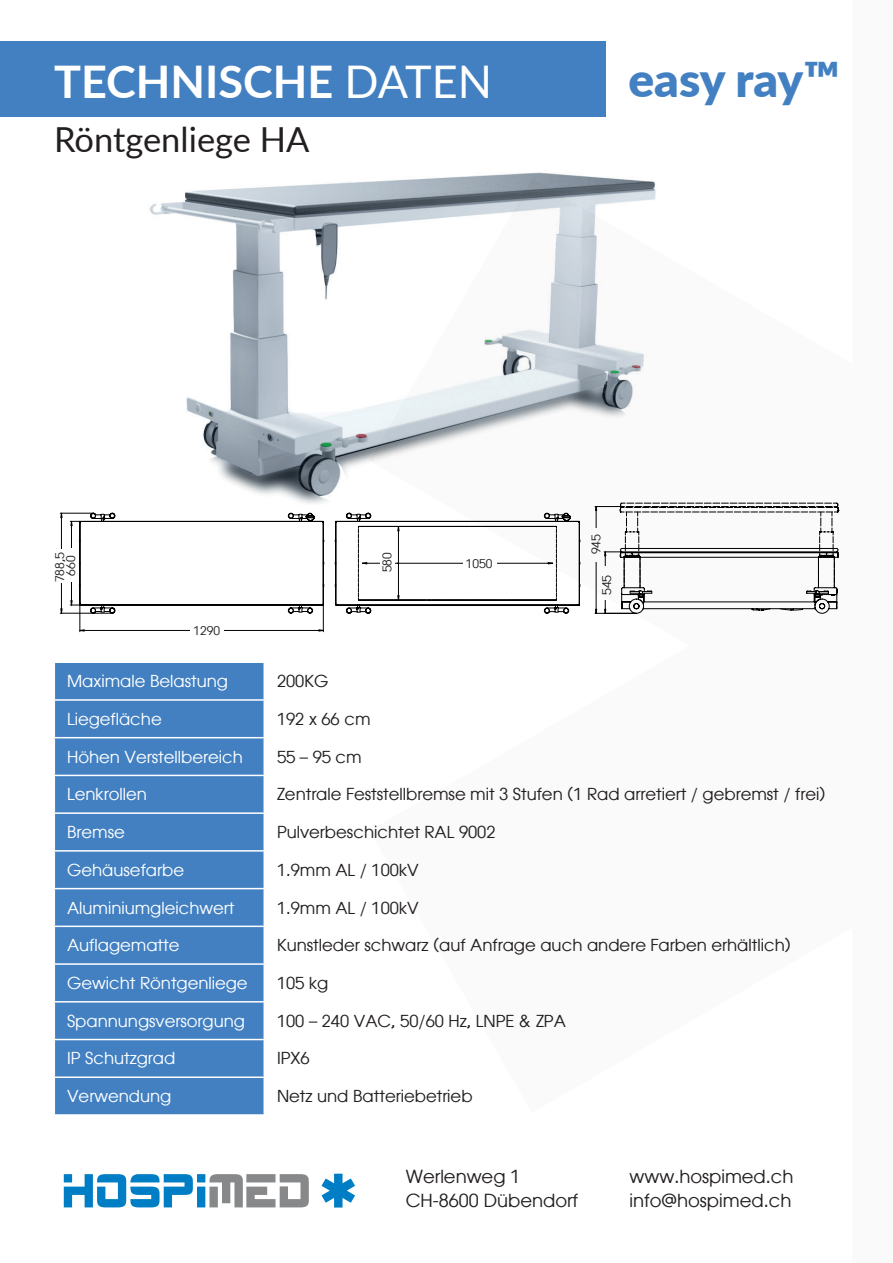
<style>
.page{position:relative;width:893px;height:1263px;background:#fff}
.page>*{position:absolute;margin:0;border:0;box-sizing:border-box;transform-origin:0 0}
.t1{font:900 47.85px "Lato";letter-spacing:-.005em;color:#4280c2}
.t2{font:700 45px "Lato";color:#fff}
.t3{font:34.5px "Lato";color:#231f20}
.t4{font:18px/24px "Atlanta";color:#231f20}
.t5{font:16.5px "Atlanta";color:#231f20}
.t6{font:16.5px "Atlanta";color:#fff}
.t7{font:12px/10.9px "Atlanta";color:#231f20;text-align:center}
.s1{font-weight:400}
</style>
<div class="page">
<svg style="left:55px;top:663px;width:209px;height:451px;background:#4381c2"></svg>
<hr style="left:54px;top:699px;width:210px;height:2px;background:#fff">
<hr style="left:54px;top:737px;width:210px;height:1px;background:#fff">
<hr style="left:54px;top:775px;width:210px;height:1px;background:#fff">
<hr style="left:54px;top:812px;width:210px;height:2px;background:#fff">
<hr style="left:54px;top:850px;width:210px;height:2px;background:#fff">
<hr style="left:54px;top:888px;width:210px;height:1px;background:#fff">
<hr style="left:54px;top:925px;width:210px;height:2px;background:#fff">
<hr style="left:54px;top:963px;width:210px;height:2px;background:#fff">
<hr style="left:54px;top:1001px;width:210px;height:1px;background:#fff">
<hr style="left:54px;top:1039px;width:210px;height:1px;background:#fff">
<hr style="left:54px;top:1076px;width:210px;height:2px;background:#fff">
<img style="left:150px;top:181px;width:219px;height:323px">
<svg style="left:64px;top:1174px;width:245px;height:33px"></svg>
<svg style="left:321px;top:1174px;width:34px;height:33px"></svg>
<svg style="left:60px;top:512px;width:265px;height:120px"></svg>
<svg style="left:334px;top:512px;width:35px;height:102px"></svg>
<div style="left:68px;top:549px;width:8px;height:33px;background:#fff"></div>
<div style="left:56px;top:549px;width:8px;height:33px;background:#fff"></div>
<div style="left:190px;top:627px;width:34px;height:7px;background:#fff"></div>
<svg style="left:369px;top:41px;width:471px;height:573px"></svg>
<div style="left:0;top:41px;width:605px;height:76px;background:#4280c2"></div>
<h2 class="t2" style="left:54px;top:48px;width:440px">TECHNISCHE <span class="s1">DATEN</span></h2>
<h1 class="t1" style="left:628px;top:44px;width:213px">easy ray™</h1>
<h3 class="t3" style="left:54px;top:115px;width:257px">Röntgenliege HA</h3>
<p class="t7" style="left:54px;top:582px;width:31px;rotate:-90deg">788,5<br>660</p>
<p class="t7" style="left:193px;top:624px;width:28px">1290</p>
<p class="t7" style="left:381px;top:572px;width:21px;rotate:-90deg">580</p>
<p class="t7" style="left:466px;top:557px;width:28px">1050</p>
<p class="t7" style="left:590px;top:554px;width:21px;rotate:-90deg">945</p>
<p class="t7" style="left:601px;top:595px;width:21px;rotate:-90deg">545</p>
<p class="t6" style="left:67px;top:669px;width:162px">Maximale Belastung</p>
<p class="t5" style="left:277px;top:669px;width:53px">200KG</p>
<p class="t6" style="left:67px;top:707px;width:96px">Liegefläche</p>
<p class="t5" style="left:277px;top:707px;width:95px">192 x 66 cm</p>
<p class="t6" style="left:67px;top:745px;width:177px">Höhen Verstellbereich</p>
<p class="t5" style="left:277px;top:745px;width:86px">55 – 95 cm</p>
<p class="t6" style="left:67px;top:783px;width:81px">Lenkrollen</p>
<p class="t5" style="left:277px;top:783px;width:550px">Zentrale Feststellbremse mit 3 Stufen (1 Rad arretiert / gebremst / frei)</p>
<p class="t6" style="left:67px;top:820px;width:59px">Bremse</p>
<p class="t5" style="left:277px;top:820px;width:220px">Pulverbeschichtet RAL 9002</p>
<p class="t6" style="left:67px;top:858px;width:119px">Gehäusefarbe</p>
<p class="t5" style="left:277px;top:858px;width:143px">1.9mm AL / 100kV</p>
<p class="t6" style="left:67px;top:896px;width:169px">Aluminiumgleichwert</p>
<p class="t5" style="left:277px;top:896px;width:143px">1.9mm AL / 100kV</p>
<p class="t6" style="left:67px;top:933px;width:114px">Auflagematte</p>
<p class="t5" style="left:277px;top:933px;width:515px">Kunstleder schwarz (auf Anfrage auch andere Farben erhältlich)</p>
<p class="t6" style="left:67px;top:971px;width:182px">Gewicht Röntgenliege</p>
<p class="t5" style="left:277px;top:971px;width:53px">105 kg</p>
<p class="t6" style="left:67px;top:1009px;width:179px">Spannungsversorgung</p>
<p class="t5" style="left:277px;top:1009px;width:290px">100 – 240 VAC, 50/60 Hz, LNPE &amp; ZPA</p>
<p class="t6" style="left:67px;top:1047px;width:110px">IP Schutzgrad</p>
<p class="t5" style="left:277px;top:1047px;width:34px">IPX6</p>
<p class="t6" style="left:67px;top:1084px;width:106px">Verwendung</p>
<p class="t5" style="left:277px;top:1084px;width:197px">Netz und Batteriebetrieb</p>
<p class="t4" style="left:406px;top:1164px;width:174px">Werlenweg 1<br>CH-8600 Dübendorf</p>
<p class="t4" style="left:629px;top:1164px;width:166px">www.hospimed.ch info@hospimed.ch</p>
</div>
